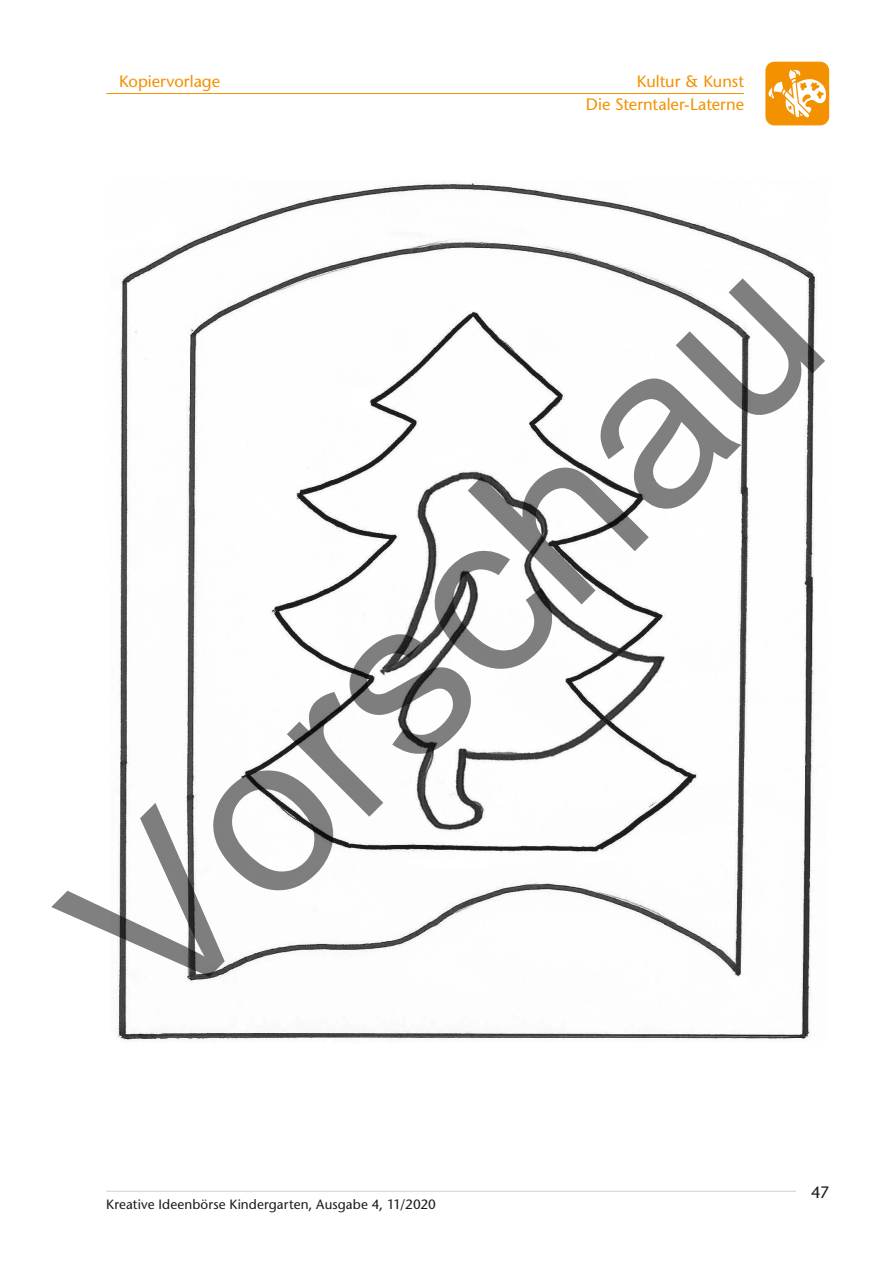
<style>
.page{position:relative;width:893px;height:1263px;background:#fff}
.page>*{position:absolute;margin:0;border:0;box-sizing:border-box;transform-origin:0 0}
.t1{font:225px "Arial";color:rgb(0 0 0/.5)}
.t2{font:500 16.5px/22.5px "Stone Sans Std";color:#f39100;text-align:right}
.t3{font:500 16.5px "Stone Sans Std";color:#1a1a18}
.t4{font:500 13.5px "Stone Sans Std";letter-spacing:.01em;color:#1a1a18}
</style>
<div class="page">
<hr style="left:106px;top:1191px;width:690px;height:1px;background:#cfd0d0">
<hr style="left:106px;top:93px;width:638px;height:1px;background:#f39100">
<div style="left:766px;top:62px;width:63px;height:63px;background:#f39100;border-radius:9px"></div>
<div style="left:765px;top:62px;width:64px;height:63px;border:1px solid #f39100;border-radius:9px"></div>
<svg style="left:768px;top:70px;width:58px;height:47px"></svg>
<img style="left:117px;top:182px;width:701px;height:859px">
<p class="t2" style="left:119px;top:70px;width:103px">Kopiervorlage</p>
<p class="t2" style="left:586px;top:70px;width:160px">Kultur &amp; Kunst<br>Die Sterntaler-Laterne</p>
<h1 class="t1" style="left:-1px;top:856px;width:952px;rotate:-45deg">Vorschau</h1>
<p class="t4" style="left:106px;top:1196px;width:331px">Kreative Ideenbörse Kindergarten, Ausgabe 4, 11/2020</p>
<p class="t3" style="left:811px;top:1182px;width:19px">47</p>
</div>
